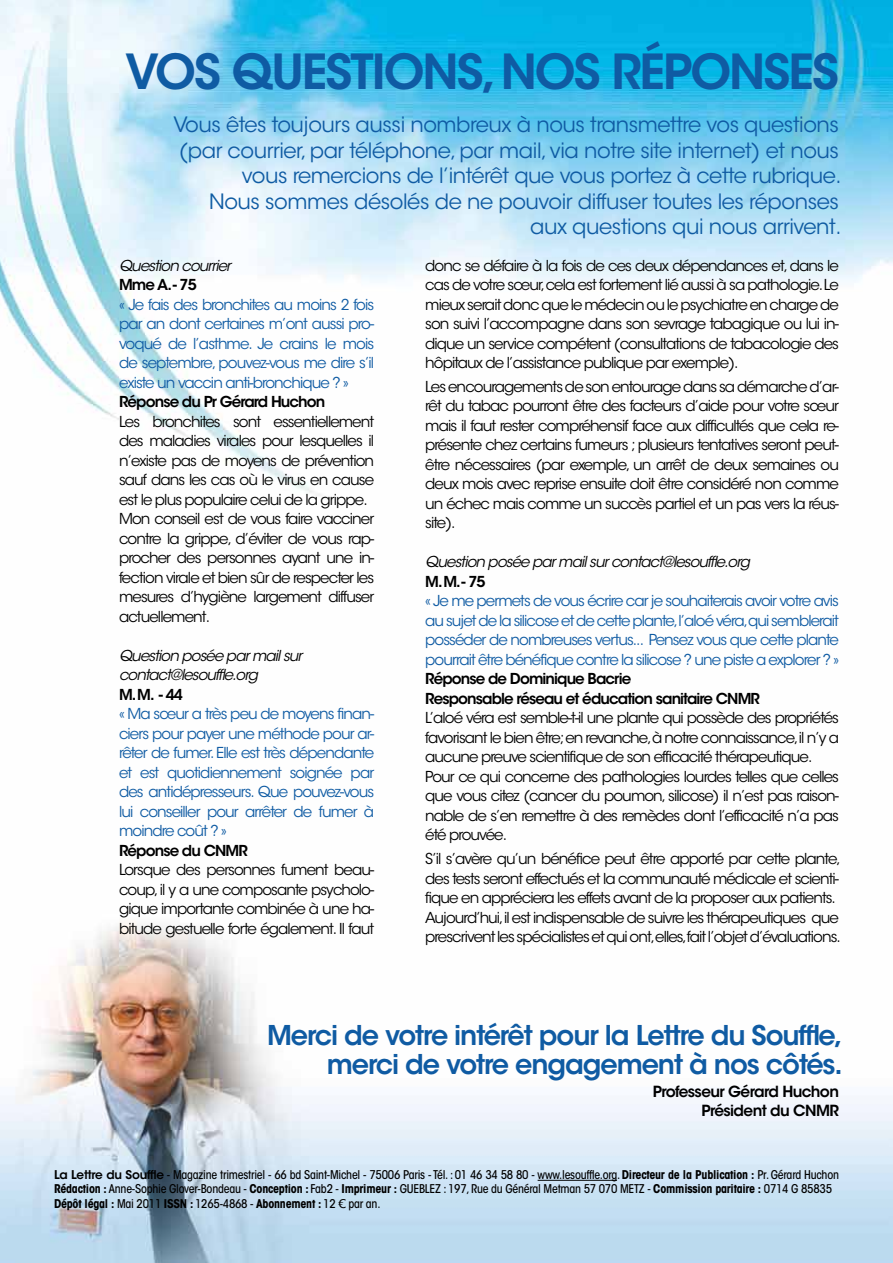
<style>
.page{position:relative;width:893px;height:1263px;background:#fff}
.page>*{position:absolute;margin:0;border:0;box-sizing:border-box;transform-origin:0 0}
.t1{font:600 48px "ITC Avant Garde Std";letter-spacing:.11em;color:#0f5ba3}
.t2{font:600 27.15px/28.8px "ITC Avant Garde Std";letter-spacing:-.04em;color:#0f5ba3;text-align:right}
.t3{font:21px/25.5px "ITC Avant Garde Std";letter-spacing:-.02em;color:#0f5ba3;text-align:right}
.t4{font:600 15.3px/18.6px "ITC Avant Garde Std";letter-spacing:-.04em;color:#000;text-align:right}
.t5{font:15px/19.5px "ITC Avant Garde Std";letter-spacing:-.06em;color:#000}
.t6{font:15px/19.5px "ITC Avant Garde Std";letter-spacing:-.06em;color:#0f5ba3;text-align:justify}
.t7{font:600 15px/19.5px "ITC Avant Garde Std";letter-spacing:-.06em;color:#000}
.t8{font:italic 15px/19.5px "ITC Avant Garde Std";letter-spacing:-.06em;color:#000}
.t9{font:500 condensed 12px/14.4px "ITC Avant Garde Std";letter-spacing:-.02em;color:#000}
.s1{font-weight:600;font-stretch:normal}
.s2{font-weight:700}
.s3{font-family:"Verdana";font-weight:400;font-stretch:normal}
</style>
<div class="page">
<img style="left:0;top:0;width:893px;height:1263px">
<hr style="left:538px;top:1180px;width:79px;height:1px;background:#000">
<h1 class="t1" style="left:125px;top:41px;width:292px">Vos questions</h1>
<h1 class="t1" style="left:482px;top:41px;width:52px">, nos</h1>
<h1 class="t1" style="left:611px;top:41px;width:84px">répons</h1>
<h1 class="t1" style="left:788px;top:41px;width:48px">es</h1>
<p class="t3" style="left:173px;top:112px;width:669px">Vous êtes toujours aussi nombreux à nous transmettre vos questions (par courrier, par téléphone, par mail, via notre site internet) et nous vous remercions de l’intérêt que vous portez à cette rubrique.<br>Nous sommes désolés de ne pouvoir diffuser toutes les réponses aux questions qui nous arrivent.</p>
<p class="t8" style="left:119px;top:256px;width:114px">Question courrier</p>
<p class="t7" style="left:119px;top:275px;width:79px">Mme A.- 75</p>
<p class="t6" style="left:119px;top:294px;width:257px">« Je fais des bronchites au moins 2 fois par an dont certaines m’ont aussi pro&shy;voqué de l’asthme. Je crains le mois de septembre, pouvez-vous me dire s’il existe un vaccin anti-bronchique ? »</p>
<p class="t7" style="left:119px;top:392px;width:208px">Réponse du Pr Gérard Huchon</p>
<p class="t5" style="left:119px;top:411px;width:257px">Les bronchites sont essentiellement des maladies virales pour lesquelles il n’existe pas de moyens de prévention sauf dans les cas où le virus en cause est le plus populaire celui de la grippe.<br>Mon conseil est de vous faire vacciner contre la grippe, d’éviter de vous rap&shy;procher des personnes ayant une in&shy;fection virale et bien sûr de respecter les mesures d’hygiène largement diffuser actuellement.</p>
<p class="t8" style="left:119px;top:646px;width:185px">Question posée par mail sur contact@lesouffle.org</p>
<p class="t7" style="left:119px;top:684px;width:65px">M.M. - 44</p>
<p class="t6" style="left:119px;top:704px;width:257px">« Ma sœur a très peu de moyens finan&shy;ciers pour payer une méthode pour ar&shy;rêter de fumer. Elle est très dépendante et est quotidiennement soignée par des antidépresseurs. Que pouvez-vous lui conseiller pour arrêter de fumer à moindre coût ? »</p>
<p class="t7" style="left:119px;top:840px;width:130px">Réponse du CNMR</p>
<p class="t5" style="left:119px;top:860px;width:257px;text-align:justify">Lorsque des personnes fument beau&shy;coup, il y a une composante psycholo&shy;gique importante combinée à une ha&shy;bitude gestuelle forte également. Il faut</p>
<p class="t5" style="left:425px;top:255px;width:415px;text-align:justify">donc se défaire à la fois de ces deux dépendances et, dans le cas de votre sœur,cela est fortement lié aussi à sa pathologie.Le mieux serait donc que le médecin ou le psychiatre en charge de son suivi l’accompagne dans son sevrage tabagique ou lui in&shy;dique un service compétent (consultations de tabacologie des hôpitaux de l’assistance publique par exemple).</p>
<p class="t5" style="left:425px;top:377px;width:415px;text-align:justify">Les encouragements de son entourage dans sa démarche d’ar&shy;rêt du tabac pourront être des facteurs d’aide pour votre sœur mais il faut rester compréhensif face aux difficultés que cela re&shy;présente chez certains fumeurs ; plusieurs tentatives seront peut&shy;être nécessaires (par exemple, un arrêt de deux semaines ou deux mois avec reprise ensuite doit être considéré non comme un échec mais comme un succès partiel et un pas vers la réus&shy;site).</p>
<p class="t8" style="left:425px;top:552px;width:326px">Question posée par mail sur contact@lesouffle.org</p>
<p class="t7" style="left:425px;top:571px;width:62px">M.M.- 75</p>
<p class="t6" style="left:425px;top:591px;width:415px">« Je me permets de vous écrire car je souhaiterais avoir votre avis au sujet de la silicose et de cette plante,l’aloé véra,qui semblerait posséder de nombreuses vertus... Pensez vous que cette plante pourrait être bénéfique contre la silicose ? une piste a explorer ? »</p>
<p class="t7" style="left:425px;top:669px;width:336px">Réponse de Dominique Bacrie<br>Responsable réseau et éducation sanitaire CNMR</p>
<p class="t5" style="left:425px;top:708px;width:415px">L’aloé véra est semble-t-il une plante qui possède des propriétés favorisant le bien être; en revanche,à notre connaissance,il n’y a aucune preuve scientifique de son efficacité thérapeutique.<br>Pour ce qui concerne des pathologies lourdes telles que celles que vous citez (cancer du poumon, silicose) il n’est pas raison&shy;nable de s’en remettre à des remèdes dont l’efficacité n’a pas été prouvée.</p>
<p class="t5" style="left:425px;top:849px;width:417px">S’il s’avère qu’un bénéfice peut être apporté par cette plante, des tests seront effectués et la communauté médicale et scienti&shy;fique en appréciera les effets avant de la proposer aux patients.<br>Aujourd’hui,il est indispensable de suivre les thérapeutiques que prescrivent les spécialistes et qui ont,elles,fait l’objet d’évaluations.</p>
<h2 class="t2" style="left:267px;top:1021px;width:577px">Merci de votre intérêt pour la Lettre du Souffle, merci de votre engagement à nos côtés.</h2>
<p class="t4" style="left:653px;top:1082px;width:188px">Professeur Gérard Huchon<br>Président du CNMR</p>
<p class="t9" style="left:54px;top:1167px;width:786px"><span class="s1">La Lettre du Souffle</span> - Magazine trimestriel - 66 bd Saint-Michel - 75006 Paris - Tél. : 01 46 34 58 80 - www.lesouffle.org. <span class="s2">Directeur de la Publication :</span> Pr. Gérard Huchon<br><span class="s2">Rédaction :</span> Anne-Sophie Glover-Bondeau - <span class="s2">Conception :</span> Fab2 - <span class="s2">Imprimeur :</span> GUEBLEZ : 197, Rue du Général Metman 57 070 METZ - <span class="s2">Commission paritaire :</span> 0714 G 85835<br><span class="s2">Dépôt légal :</span> Mai 2011 <span class="s2">ISSN :</span> 1265-4868 - <span class="s2">Abonnement :</span> 12 <span class="s3">€</span> par an.</p>
</div>
